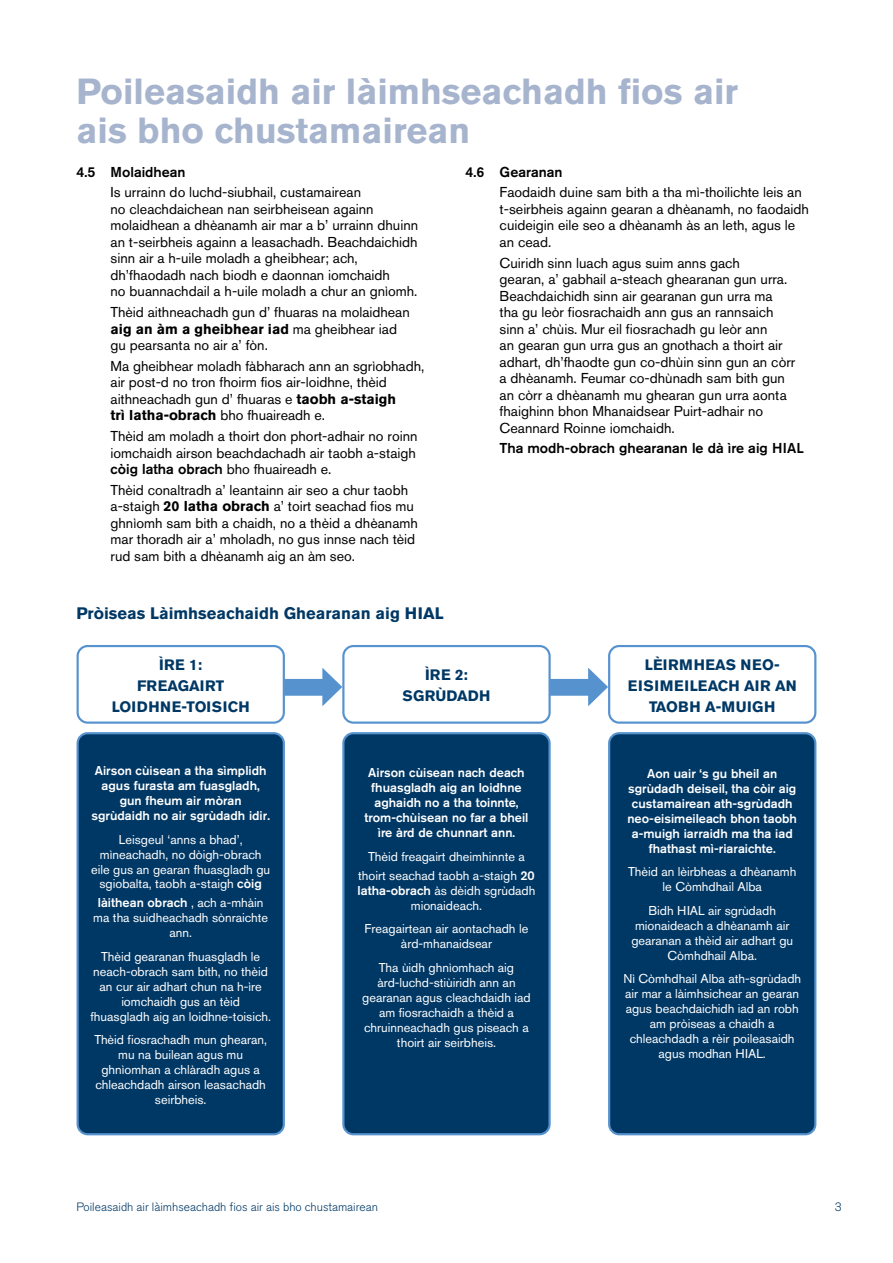
<style>
.page{position:relative;width:893px;height:1263px;background:#fff}
.page>*{position:absolute;margin:0;border:0;box-sizing:border-box;transform-origin:0 0}
.t1{font:700 36px/39px "Akzidenz Grotesk Std";color:#a7b4ce}
.t2{font:700 16.5px "Akzidenz Grotesk Std";color:#003865}
.t3{font:700 15px/21px "Akzidenz Grotesk Std";color:#003865;text-align:center}
.t4{font:700 15px/21px "Akzidenz Grotesk Std";letter-spacing:.04em;color:#003865;text-align:center}
.t5{font:14.25px/16.5px "Akzidenz Grotesk Std";color:#000}
.t6{font:500 14.25px "Akzidenz Grotesk Std";color:#000}
.t7{font:12.75px/15px "Akzidenz Grotesk Std";color:#fff;text-align:center}
.t8{font:500 12.75px/15px "Akzidenz Grotesk Std";color:#fff;text-align:center}
.t9{font:300 12px "Akzidenz Grotesk Std";color:#003865}
.s1{font-weight:700}
.s2{font-weight:500}
</style>
<div class="page">
<div style="left:77px;top:645px;width:208px;height:79px;border:2px solid #5692ce;border-radius:10px"></div>
<div style="left:78px;top:733px;width:206px;height:401px;background:#003865;border-radius:10px"></div>
<div style="left:77px;top:732px;width:208px;height:403px;border:2px solid #5692ce;border-radius:10px"></div>
<div style="left:343px;top:733px;width:207px;height:401px;background:#003865;border-radius:10px"></div>
<div style="left:342px;top:732px;width:209px;height:403px;border:2px solid #5692ce;border-radius:10px"></div>
<div style="left:609px;top:733px;width:206px;height:401px;background:#003865;border-radius:10px"></div>
<div style="left:608px;top:732px;width:208px;height:403px;border:2px solid #5692ce;border-radius:10px"></div>
<div style="left:342px;top:645px;width:209px;height:79px;border:2px solid #5692ce;border-radius:10px"></div>
<div style="left:608px;top:645px;width:208px;height:79px;border:2px solid #5692ce;border-radius:10px"></div>
<svg style="left:284px;top:668px;width:58px;height:38px"></svg>
<svg style="left:550px;top:668px;width:58px;height:38px"></svg>
<h1 class="t1" style="left:77px;top:72px;width:663px">Poileasaidh air làimhseachadh fios air ais bho chustamairean</h1>
<p class="t6" style="left:77px;top:163px;width:111px">4.5 Molaidhean</p>
<p class="t5" style="left:111px;top:184px;width:309px">Is urrainn do luchd-siubhail, custamairean<br>no cleachdaichean nan seirbheisean againn molaidhean a dhèanamh air mar a b’ urrainn dhuinn an t-seirbheis againn a leasachadh. Beachdaichidh sinn air a h-uile moladh a gheibhear; ach, dh’fhaodadh nach biodh e daonnan iomchaidh<br>no buannachdail a h-uile moladh a chur an gnìomh.</p>
<p class="t5" style="left:111px;top:304px;width:301px">Thèid aithneachadh gun d’ fhuaras na molaidhean <span class="s1">aig an àm a gheibhear iad</span> ma gheibhear iad gu pearsanta no air a’ fòn.</p>
<p class="t5" style="left:111px;top:357px;width:315px">Ma gheibhear moladh fàbharach ann an sgrìobhadh, air post-d no tron fhoirm fios air-loidhne, thèid aithneachadh gun d’ fhuaras e <span class="s1">taobh a-staigh<br>trì latha-obrach</span> bho fhuaireadh e.</p>
<p class="t5" style="left:111px;top:428px;width:308px;text-align:justify">Thèid am moladh a thoirt don phort-adhair no roinn iomchaidh airson beachdachadh air taobh a-staigh <span class="s2">còig latha obrach</span> bho fhuaireadh e.</p>
<p class="t5" style="left:111px;top:481px;width:309px">Thèid conaltradh a’ leantainn air seo a chur taobh a-staigh <span class="s1">20 latha obrach</span> a’ toirt seachad fios mu ghnìomh sam bith a chaidh, no a thèid a dhèanamh mar thoradh air a’ mholadh, no gus innse nach tèid rud sam bith a dhèanamh aig an àm seo.</p>
<p class="t6" style="left:466px;top:163px;width:98px">4.6 Gearanan</p>
<p class="t5" style="left:500px;top:184px;width:311px">Faodaidh duine sam bith a tha mì-thoilichte leis an t-seirbheis againn gearan a dhèanamh, no faodaidh cuideigin eile seo a dhèanamh às an leth, agus le an cead.</p>
<p class="t5" style="left:500px;top:254px;width:297px">Cuiridh sinn luach agus suim anns gach<br>gearan, a’ gabhail a-steach ghearanan gun urra.<br>Beachdaichidh sinn air gearanan gun urra ma<br>tha gu leòr fiosrachaidh ann gus an rannsaich sinn a’ chùis. Mur eil fiosrachadh gu leòr ann<br>an gearan gun urra gus an gnothach a thoirt air adhart, dh’fhaodte gun co-dhùin sinn gun an còrr a dhèanamh. Feumar co-dhùnadh sam bith gun an còrr a dhèanamh mu ghearan gun urra aonta fhaighinn bhon Mhanaidsear Puirt-adhair no Ceannard Roinne iomchaidh.</p>
<p class="t6" style="left:500px;top:440px;width:306px">Tha modh-obrach ghearanan le dà ìre aig HIAL</p>
<p class="t2" style="left:77px;top:604px;width:369px">Pròiseas Làimhseachaidh Ghearanan aig HIAL</p>
<p class="t3" style="left:112px;top:654px;width:139px">ÌRE 1:<br>FREAGAIRT<br>LOIDHNE-TOISICH</p>
<p class="t3" style="left:402px;top:664px;width:90px">ÌRE 2:<br>SGRÙDADH</p>
<p class="t4" style="left:628px;top:654px;width:170px">LÈIRMHEAS NEO-<br>EISIMEILEACH AIR AN<br>TAOBH A-MUIGH</p>
<p class="t8" style="left:91px;top:763px;width:180px">Airson cùisean a tha sìmplidh agus furasta am fuasgladh, gun fheum air mòran sgrùdaidh no air sgrùdadh idir.</p>
<p class="t7" style="left:91px;top:831px;width:181px">Leisgeul ‘anns a bhad’, mìneachadh, no dòigh-obrach eile gus an gearan fhuasgladh gu sgiobalta, taobh a-staigh <span class="s2">còig</span></p>
<p class="t7" style="left:93px;top:895px;width:176px"><span class="s2">làithean obrach</span> , ach a-mhàin ma tha suidheachadh sònraichte ann.</p>
<p class="t7" style="left:90px;top:949px;width:182px">Thèid gearanan fhuasgladh le neach-obrach sam bith, no thèid an cur air adhart chun na h-ìre iomchaidh gus an tèid fhuasgladh aig an loidhne-toisich.</p>
<p class="t7" style="left:94px;top:1032px;width:174px">Thèid fiosrachadh mun ghearan, mu na builean agus mu ghnìomhan a chlàradh agus a chleachdadh airson leasachadh seirbheis.</p>
<p class="t8" style="left:365px;top:765px;width:165px">Airson cùisean nach deach fhuasgladh aig an loidhne aghaidh no a tha toinnte, trom-chùisean no far a bheil ìre àrd de chunnart ann.</p>
<p class="t7" style="left:358px;top:847px;width:178px;line-height:18.8px">Thèid freagairt dheimhinnte a thoirt seachad taobh a-staigh <span class="s2">20</span></p>
<p class="t7" style="left:358px;top:882px;width:179px"><span class="s2">latha-obrach</span> às dèidh sgrùdadh mionaideach.</p>
<p class="t7" style="left:365px;top:921px;width:165px">Freagairtean air aontachadh le àrd-mhanaidsear</p>
<p class="t7" style="left:362px;top:959px;width:170px">Tha ùidh ghnìomhach aig àrd-luchd-stiùiridh ann an gearanan agus cleachdaidh iad am fiosrachaidh a thèid a chruinneachadh gus piseach a thoirt air seirbheis.</p>
<p class="t8" style="left:627px;top:766px;width:171px">Aon uair ‘s gu bheil an sgrùdadh deiseil, tha còir aig custamairean ath-sgrùdadh neo-eisimeileach bhon taobh a-muigh iarraidh ma tha iad fhathast mì-riaraichte.</p>
<p class="t7" style="left:628px;top:864px;width:170px">Thèid an lèirbheas a dhèanamh le Còmhdhail Alba</p>
<p class="t7" style="left:631px;top:903px;width:163px">Bidh HIAL air sgrùdadh mionaideach a dhèanamh air gearanan a thèid air adhart gu<br>Còmhdhail Alba.</p>
<p class="t7" style="left:623px;top:971px;width:179px">Nì Còmhdhail Alba ath-sgrùdadh air mar a làimhsichear an gearan agus beachdaichidh iad an robh am pròiseas a chaidh a chleachdadh a rèir poileasaidh agus modhan HIAL.</p>
<p class="t9" style="left:77px;top:1200px;width:303px">Poileasaidh air làimhseachadh fios air ais bho chustamairean</p>
<p class="t9" style="left:835px;top:1200px;width:8px">3</p>
</div>
